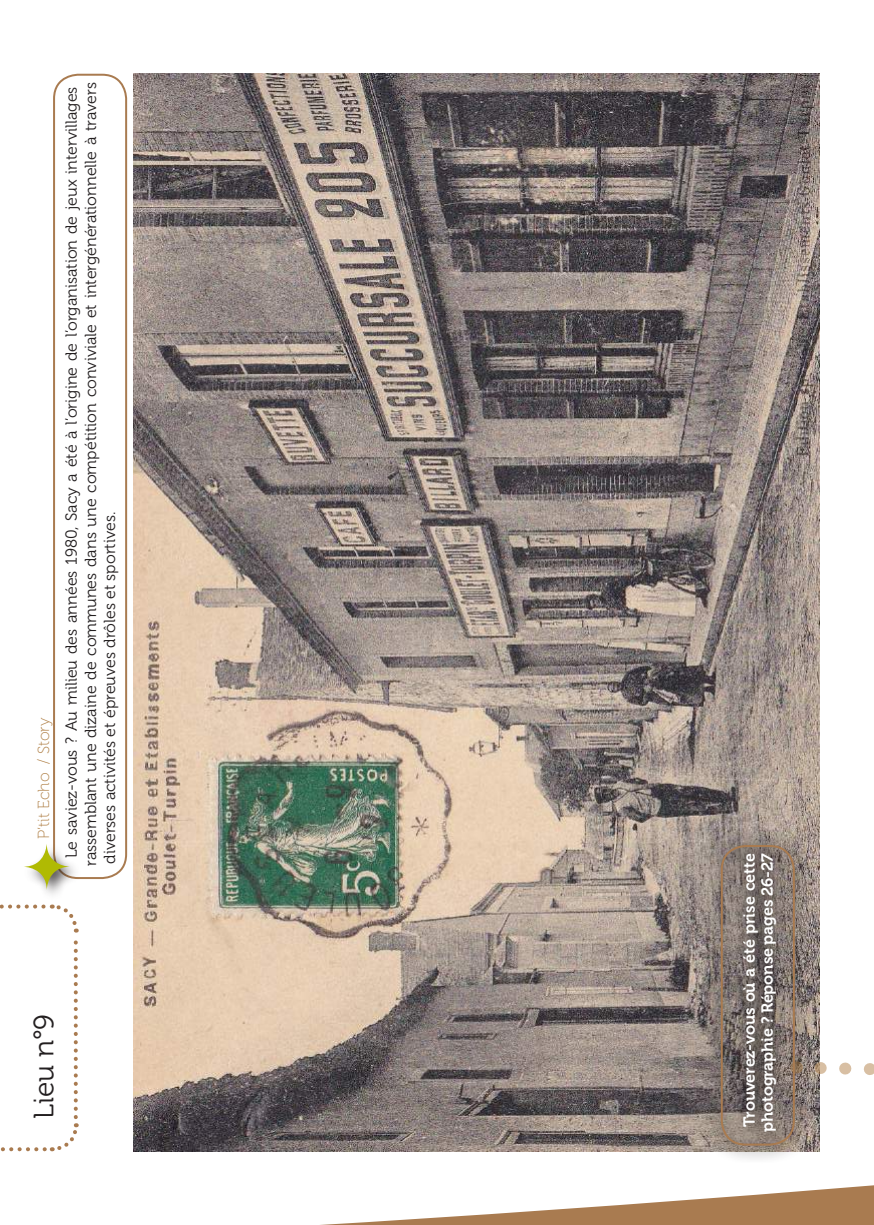
<style>
.page{position:relative;width:874px;height:1225px;background:#fff}
.page>*{position:absolute;margin:0;border:0;box-sizing:border-box;transform-origin:0 0}
.t1{font:28px "Museo 300";color:#231f20}
.t2{font:16px/19.2px "Museo 300";color:#231f20}
.t3{font:16px/18px "Museo 700";color:#fff;text-align:center}
.t4{font:16px "Museo 100";color:#b08047}
</style>
<div class="page">
<svg style="left:51px;top:904px;width:28px;height:179px"></svg>
<svg style="left:0;top:904px;width:44px;height:4px"></svg>
<div style="left:53px;top:74px;width:74px;height:805px;border:2px solid #a97b50;border-radius:24px"></div>
<div style="left:21px;top:841px;width:62px;height:62px;background:#231f20;opacity:.75"></div>
<svg style="left:23px;top:843px;width:47px;height:47px"></svg>
<img style="left:133px;top:74px;width:686px;height:1009px">
<svg style="left:812px;top:1055px;width:62px;height:28px"></svg>
<div style="left:702px;top:826px;width:110px;height:337px;background:#231f20;opacity:.75"></div>
<div style="left:720px;top:845px;width:74px;height:300px;border:2px solid #a97b50;border-radius:24px"></div>
<svg style="left:0;top:1083px;width:873px;height:142px"></svg>
<p class="t4" style="left:35px;top:839px;width:123px;rotate:-90deg">P’tit Echo / Story</p>
<p class="t2" style="left:62px;top:865px;width:784px;text-indent:8px;rotate:-90deg">Le saviez-vous ? Au milieu des années 1980, Sacy a été à l’origine de l’organisation de jeux intervillages rassemblant une dizaine de communes dans une compétition conviviale et intergénérationnelle à travers diverses activités et épreuves drôles et sportives.</p>
<h1 class="t1" style="left:29px;top:1119px;width:107px;rotate:-90deg">Lieu n°9</h1>
<p class="t3" style="left:740px;top:1132px;width:281px;rotate:-90deg">Trouverez-vous où a été prise cette photographie ? Réponse pages 26-27</p>
</div>
